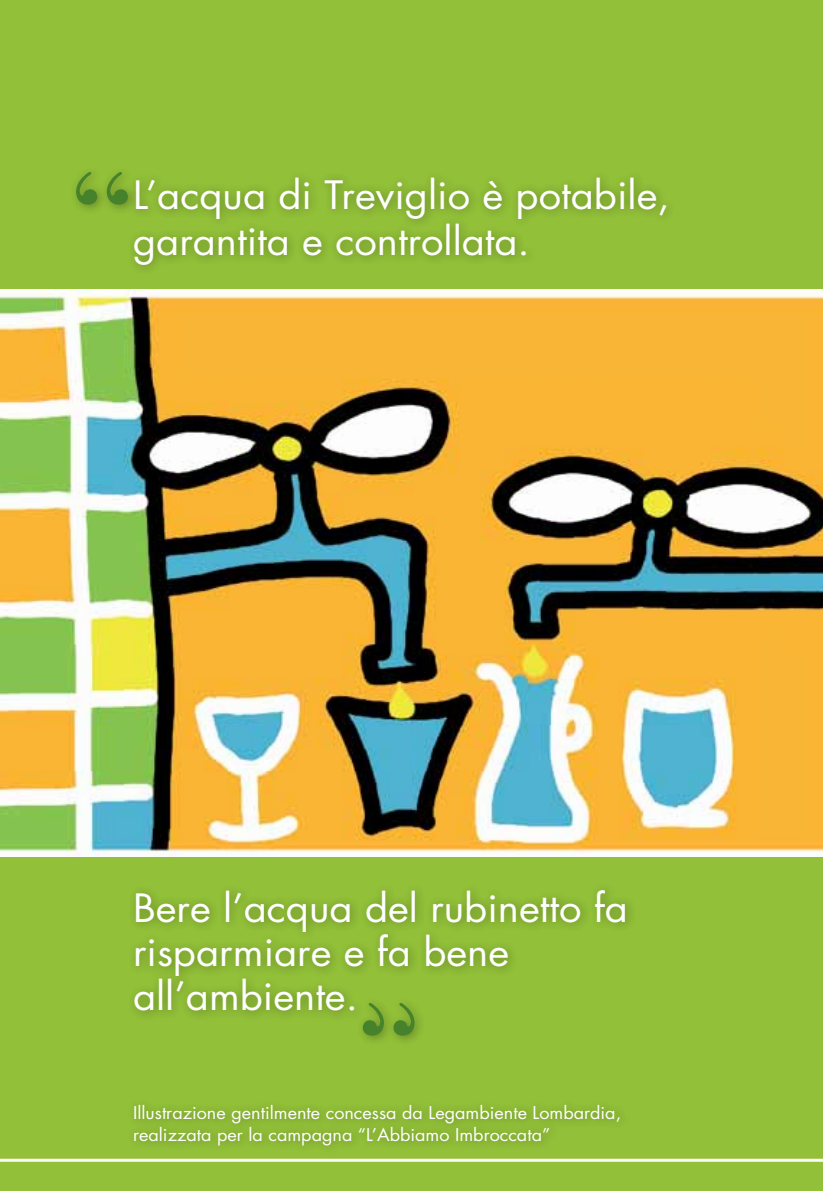
<style>
.page{position:relative;width:823px;height:1191px;background:#fff}
.page>*{position:absolute;margin:0;border:0;box-sizing:border-box;transform-origin:0 0}
.t1{font:117.8px "Bodoni";color:#46812b;scale:1.05 1}
.t2{font:38px/44px "Futura";color:#fff;scale:1.05 1}
.t3{font:17.2px/22px "Futura";color:#fff;scale:1.05 1}
</style>
<div class="page">
<div style="left:0;top:0;width:822px;height:1191px;background:#92c039"></div>
<hr style="left:0;top:1158px;width:822px;height:3px;background:#fff">
<div style="left:127px;top:170px;width:549px;height:106px;background:#000;opacity:.3"></div>
<div style="left:69px;top:164px;width:70px;height:51px;background:#000;opacity:.3"></div>
<div style="left:355px;top:995px;width:71px;height:51px;background:#000;opacity:.3"></div>
<img style="left:0;top:289px;width:822px;height:567px">
<div style="left:127px;top:881px;width:509px;height:141px;background:#000;opacity:.3"></div>
<div style="left:127px;top:1097px;width:503px;height:58px;background:#8dba37"></div>
<svg style="left:362px;top:1002px;width:52px;height:33px"></svg>
<h1 class="t1" style="left:133px;top:235px;width:61px;rotate:-180deg">”</h1>
<p class="t2" style="left:133px;top:171px;width:512px;line-height:46px">L’acqua di Treviglio è potabile, garantita e controllata.</p>
<p class="t2" style="left:133px;top:885px;width:472px">Bere l’acqua del rubinetto fa risparmiare e fa bene all’ambiente.</p>
<p class="t3" style="left:133px;top:1101px;width:466px">Illustrazione gentilmente concessa da Legambiente Lombardia, realizzata per la campagna “L’Abbiamo Imbroccata”</p>
</div>
